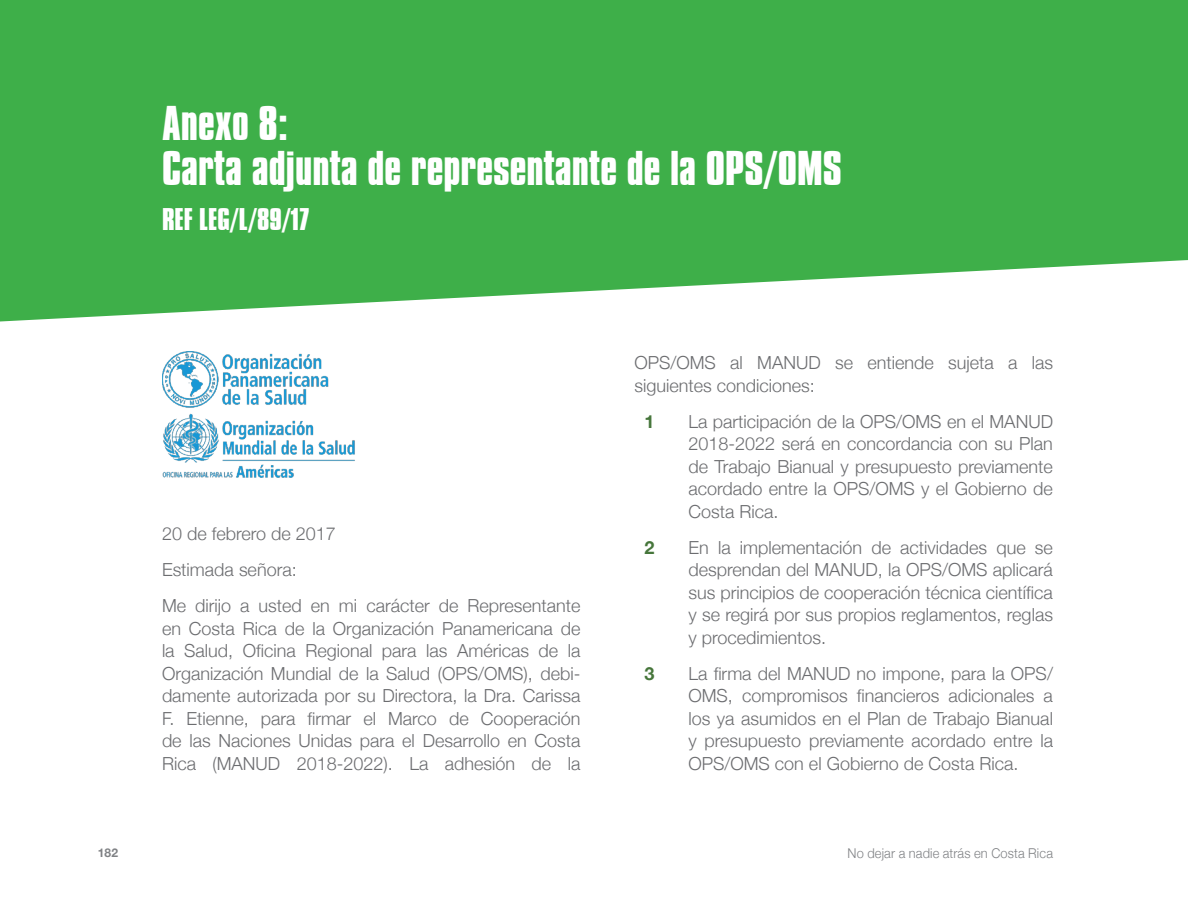
<style>
.page{position:relative;width:1188px;height:918px;background:#fff}
.page>*{position:absolute;margin:0;border:0;box-sizing:border-box;transform-origin:0 0}
.TIT01{font:700 42px/45px "Compacta BT";color:#fff}
.TIT01-2{font:700 27px "Compacta BT";color:#fff}
.BODY{font:300 18px/22.5px "Helvetica Neue";color:#6c6d70;text-align:justify}
.t1{font:700 18px "Helvetica Neue";color:#46763b}
.t2{font:300 13.5px "Helvetica Neue";letter-spacing:.01em;color:#808285;scale:.95 1}
.t3{font:700 12px "Helvetica Neue";color:#808285}
</style>
<div class="page">
<svg style="left:0;top:0;width:1188px;height:321px;background:#50b65a"></svg>
<img style="left:162px;top:351px;width:193px;height:127px">
<p class="TIT01" style="left:162px;top:101px;width:681px">Anexo 8:<br>Carta adjunta de representante de la OPS/OMS</p>
<p class="TIT01-2" style="left:162px;top:203px;width:149px">REF LEG/L/89/17</p>
<p class="BODY" style="left:162px;top:521px;width:175px">20 de febrero de 2017</p>
<p class="BODY" style="left:162px;top:557px;width:136px">Estimada señora:</p>
<p class="BODY" style="left:162px;top:593px;width:420px">Me dirijo a usted en mi carácter de Representante en Costa Rica de la Organización Panamericana de la Salud, Oficina Regional para las Américas de la Organización Mundial de la Salud (OPS/OMS), debi&shy;damente autorizada por su Directora, la Dra. Carissa F. Etienne, para firmar el Marco de Cooperación de las Naciones Unidas para el Desarrollo en Costa Rica (MANUD 2018-2022). La adhesión de la</p>
<p class="BODY" style="left:634px;top:350px;width:420px">OPS/OMS al MANUD se entiende sujeta a las siguientes condiciones:</p>
<p class="t1" style="left:645px;top:407px;width:12px">1</p>
<p class="BODY" style="left:688px;top:409px;width:366px">La participación de la OPS/OMS en el MANUD 2018-2022 será en concordancia con su Plan de Trabajo Bianual y presupuesto previamente acordado entre la OPS/OMS y el Gobierno de Costa Rica.</p>
<p class="t1" style="left:645px;top:533px;width:12px">2</p>
<p class="BODY" style="left:688px;top:535px;width:366px">En la implementación de actividades que se desprendan del MANUD, la OPS/OMS aplicará sus principios de cooperación técnica científica y se regirá por sus propios reglamentos, reglas y procedimientos.</p>
<p class="t1" style="left:645px;top:659px;width:12px">3</p>
<p class="BODY" style="left:688px;top:661px;width:366px">La firma del MANUD no impone, para la OPS/ OMS, compromisos financieros adicionales a los ya asumidos en el Plan de Trabajo Bianual y presupuesto previamente acordado entre la OPS/OMS con el Gobierno de Costa Rica.</p>
<p class="t3" style="left:98px;top:843px;width:22px">182</p>
<p class="t2" style="left:847px;top:842px;width:218px">No dejar a nadie atrás en Costa Rica</p>
</div>
